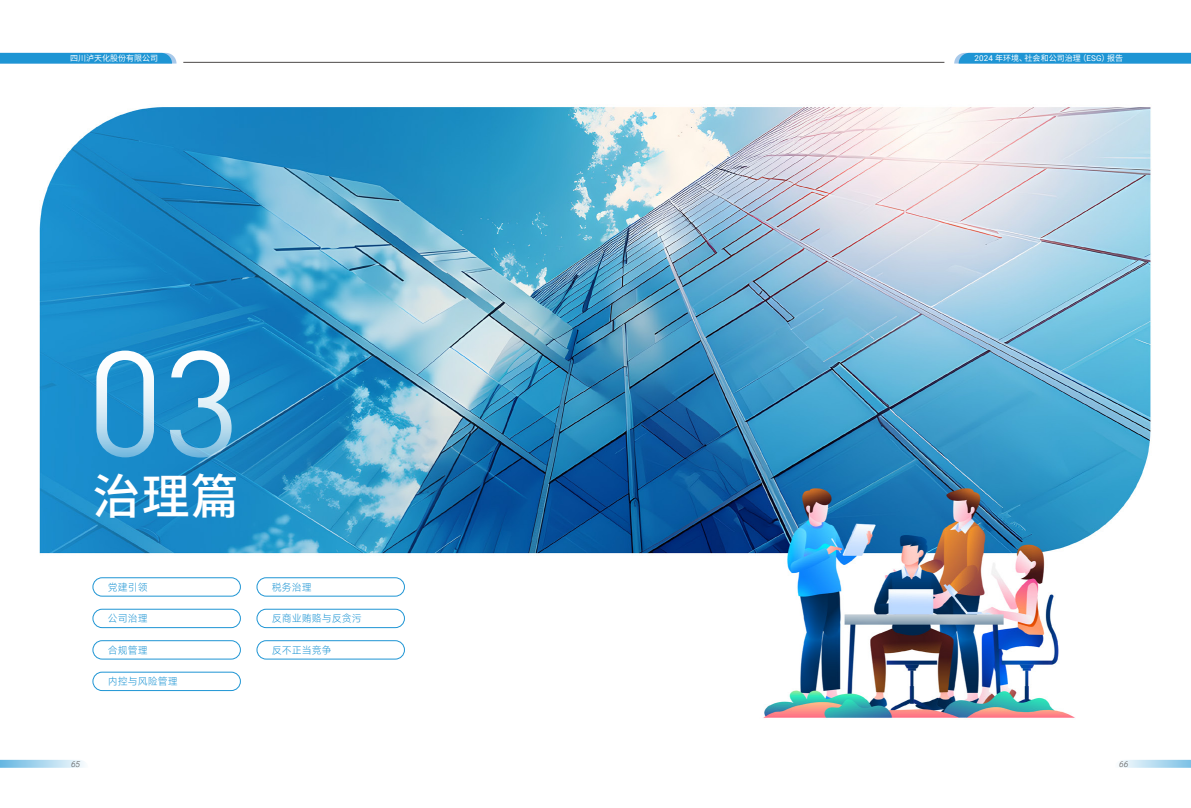
<style>
.page{position:relative;width:1191px;height:808px;background:#fff}
.page>*{position:absolute;margin:0;border:0;box-sizing:border-box;transform-origin:0 0}
.t1{font:147.5px "DIN Pro";color:#fff}
.t2{font:500 48.1px "Source Han Sans SC";color:#fff}
.t3{font:300 10px "Mi Sans";color:#1e95d4}
.t4{font:8px "Source Han Sans SC";color:#fff}
.t5{font:italic 300 8px "Roboto";color:#4c4948}
.s1{font-family:"Roboto"}
</style>
<div class="page">
<img style="left:0;top:52px;width:1190px;height:716px">
<div style="left:93px;top:577px;width:148px;height:19px;border:1px solid #1e95d4;border-radius:9px"></div>
<div style="left:257px;top:577px;width:148px;height:19px;border:1px solid #1e95d4;border-radius:9px"></div>
<div style="left:93px;top:609px;width:148px;height:19px;border:1px solid #1e95d4;border-radius:9px"></div>
<div style="left:257px;top:609px;width:148px;height:19px;border:1px solid #1e95d4;border-radius:9px"></div>
<div style="left:93px;top:640px;width:148px;height:19px;border:1px solid #1e95d4;border-radius:9px"></div>
<div style="left:257px;top:640px;width:148px;height:19px;border:1px solid #1e95d4;border-radius:9px"></div>
<div style="left:93px;top:672px;width:148px;height:19px;border:1px solid #1e95d4;border-radius:9px"></div>
<p class="t4" style="left:70px;top:54px;width:89px">四川泸天化股份有限公司</p>
<p class="t4" style="left:974px;top:54px;width:150px"><span class="s1">2024</span> 年环境、社会和公司治理（<span class="s1">ESG</span>）报告</p>
<h1 class="t1" style="left:87px;top:303px;width:156px">03</h1>
<h2 class="t2" style="left:93px;top:469px;width:148px">治理篇</h2>
<p class="t3" style="left:108px;top:580px;width:41px">党建引领</p>
<p class="t3" style="left:272px;top:580px;width:41px">税务治理</p>
<p class="t3" style="left:108px;top:612px;width:41px">公司治理</p>
<p class="t3" style="left:272px;top:612px;width:91px">反商业贿赂与反贪污</p>
<p class="t3" style="left:108px;top:643px;width:41px">合规管理</p>
<p class="t3" style="left:272px;top:643px;width:61px">反不正当竞争</p>
<p class="t3" style="left:108px;top:674px;width:71px">内控与风险管理</p>
<p class="t5" style="left:71px;top:758px;width:12px">65</p>
<p class="t5" style="left:1119px;top:758px;width:12px">66</p>
</div>
